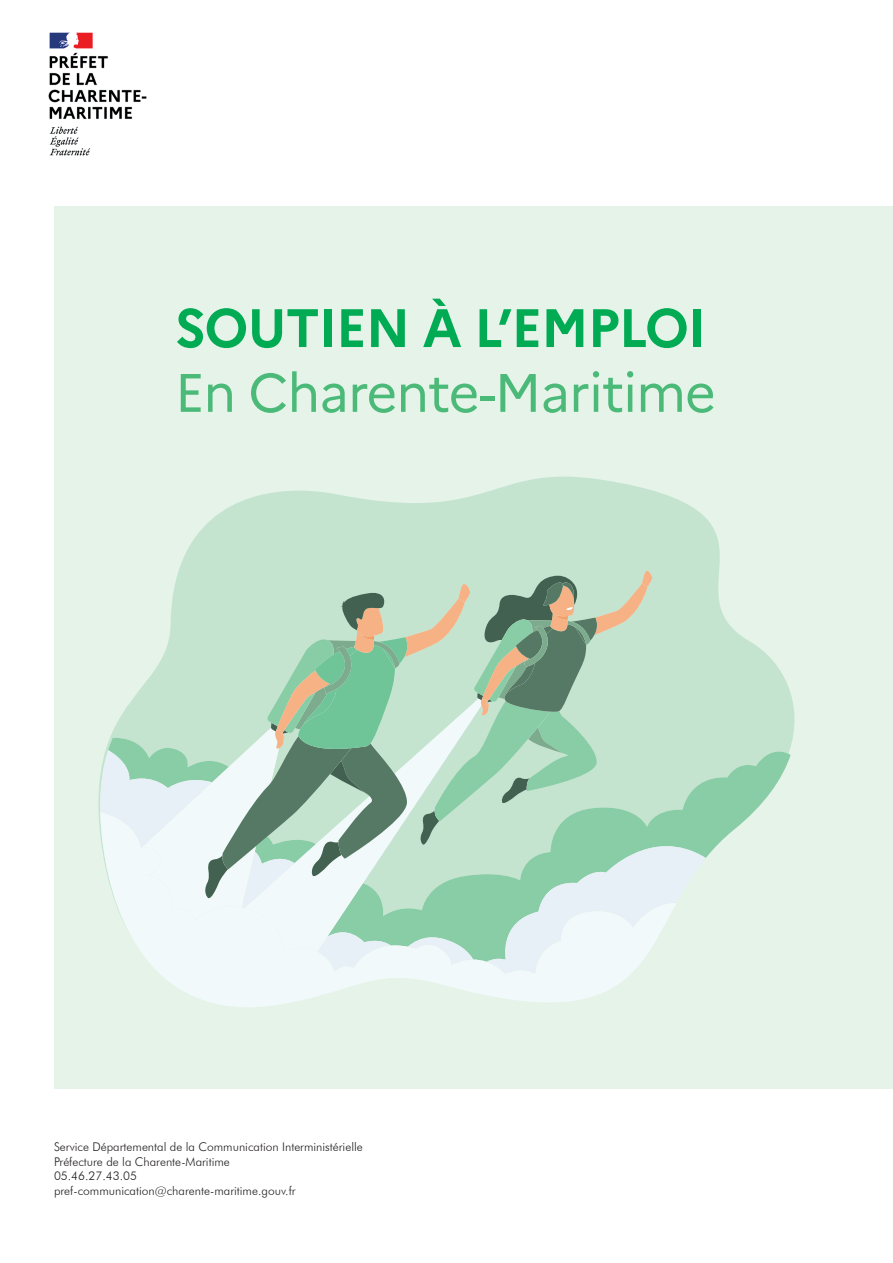
<style>
.page{position:relative;width:893px;height:1263px;background:#fff}
.page>*{position:absolute;margin:0;border:0;box-sizing:border-box;transform-origin:0 0}
.t1{font:54px "Marianne";letter-spacing:-.02em;color:#4bba78}
.t2{font:700 54px "Marianne";letter-spacing:-.02em;color:#00ab54}
.t3{font:300 12px/14.4px "Futura BT";color:#231f20}
</style>
<div class="page">
<div style="left:54px;top:206px;width:839px;height:883px;background:#e5f3e9"></div>
<svg style="left:98px;top:477px;width:696px;height:337px;fill:#c4e4d0"></svg>
<svg style="left:101px;top:738px;width:690px;height:120px"></svg>
<svg style="left:99px;top:750px;width:607px;height:151px"></svg>
<svg style="left:141px;top:571px;width:511px;height:241px;background:#afd0ba"></svg>
<svg style="left:100px;top:812px;width:577px;height:195px"></svg>
<img style="left:48px;top:32px;width:99px;height:124px">
<h1 class="t2" style="left:175px;top:295px;width:533px">SOUTIEN À L’EMPLOI</h1>
<h1 class="t1" style="left:175px;top:360px;width:542px">En Charente-Maritime</h1>
<p class="t3" style="left:54px;top:1140px;width:310px">Service Départemental de la Communication Interministérielle Préfecture de la Charente-Maritime<br>05.46.27.43.05 pref-communication@charente-maritime.gouv.fr</p>
</div>
